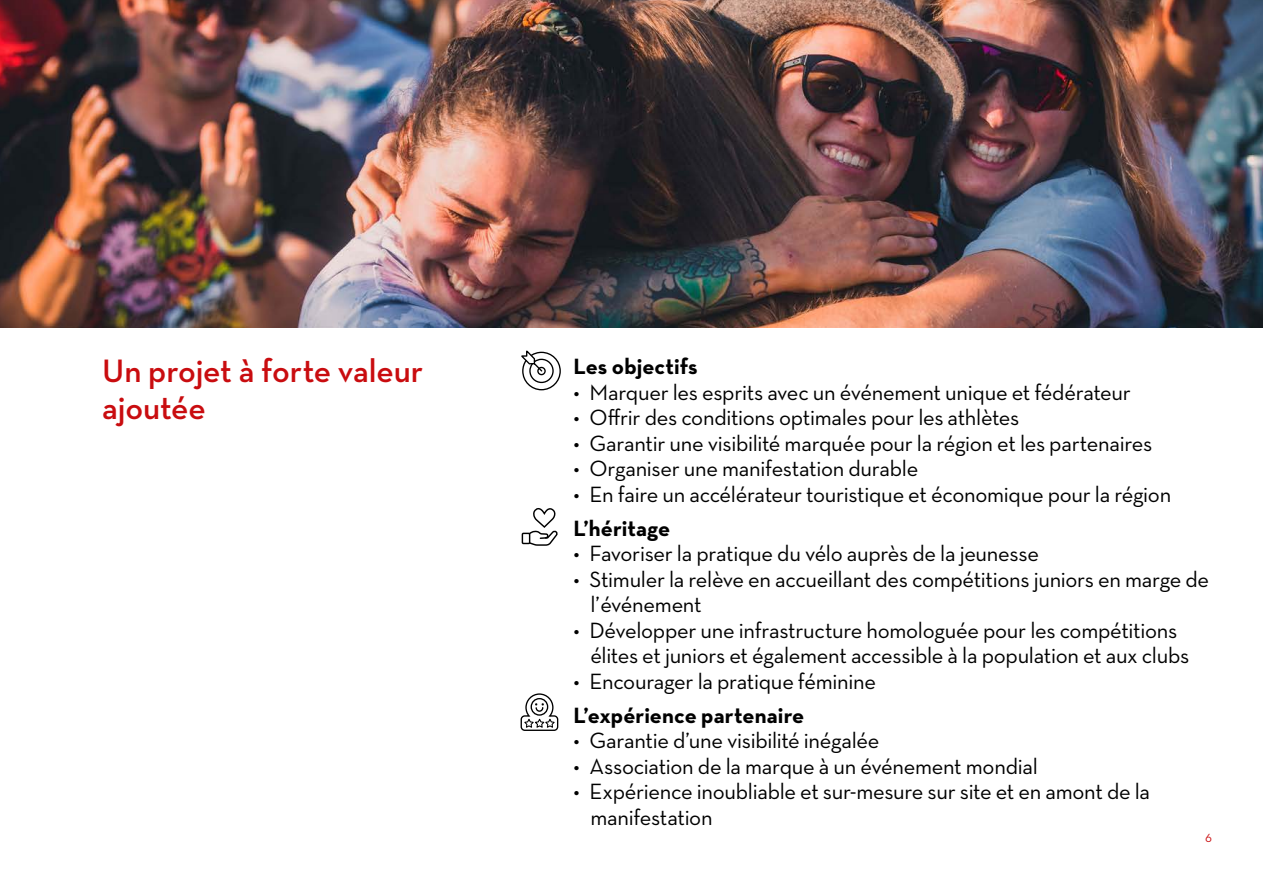
<style>
.page{position:relative;width:1263px;height:893px;background:#fff}
.page>*{position:absolute;margin:0;border:0;box-sizing:border-box;transform-origin:0 0}
.t1{font:600 33px/37.5px "Neutraface Text";letter-spacing:-.005em;color:#c90c0f}
.t2{font:22.5px/25.5px "Neutraface Text";letter-spacing:-.015em;color:#000}
.t3{font:700 22.5px "Neutraface Text";color:#000}
.t4{font:12px "Neutraface Text";color:#c90c0f}
</style>
<div class="page">
<div style="left:522px;top:533px;width:8px;height:11px;border:1px solid #000"></div>
<svg style="left:527px;top:508px;width:31px;height:38px"></svg>
<svg style="left:521px;top:350px;width:40px;height:41px"></svg>
<svg style="left:520px;top:693px;width:39px;height:38px"></svg>
<img style="left:0;top:0;width:1263px;height:327px">
<h1 class="t1" style="left:102px;top:351px;width:323px">Un projet à forte valeur ajoutée</h1>
<p class="t3" style="left:573px;top:352px;width:126px">Les objectifs</p>
<p class="t2" style="left:573px;top:379px;width:559px">• Marquer les esprits avec un événement unique et fédérateur</p>
<p class="t2" style="left:573px;top:404px;width:448px">• Offrir des conditions optimales pour les athlètes</p>
<p class="t2" style="left:573px;top:430px;width:580px">• Garantir une visibilité marquée pour la région et les partenaires</p>
<p class="t2" style="left:573px;top:455px;width:346px">• Organiser une manifestation durable</p>
<p class="t2" style="left:573px;top:481px;width:599px">• En faire un accélérateur touristique et économique pour la région</p>
<p class="t3" style="left:573px;top:514px;width:98px">L’héritage</p>
<p class="t2" style="left:573px;top:540px;width:467px">• Favoriser la pratique du vélo auprès de la jeunesse</p>
<p class="t2" style="left:590px;top:566px;width:620px;text-indent:-17px">• Stimuler la relève en accueillant des compétitions juniors en marge de l’événement</p>
<p class="t2" style="left:590px;top:617px;width:600px;text-indent:-17px">• Développer une infrastructure homologuée pour les compétitions élites et juniors et également accessible à la population et aux clubs</p>
<p class="t2" style="left:573px;top:668px;width:304px">• Encourager la pratique féminine</p>
<p class="t3" style="left:573px;top:700px;width:232px">L’expérience partenaire</p>
<p class="t2" style="left:573px;top:727px;width:308px">• Garantie d’une visibilité inégalée</p>
<p class="t2" style="left:573px;top:753px;width:466px">• Association de la marque à un événement mondial</p>
<p class="t2" style="left:590px;top:778px;width:561px;text-indent:-17px">• Expérience inoubliable et sur-mesure sur site et en amont de la manifestation</p>
<p class="t4" style="left:1205px;top:830px;width:8px">6</p>
</div>
